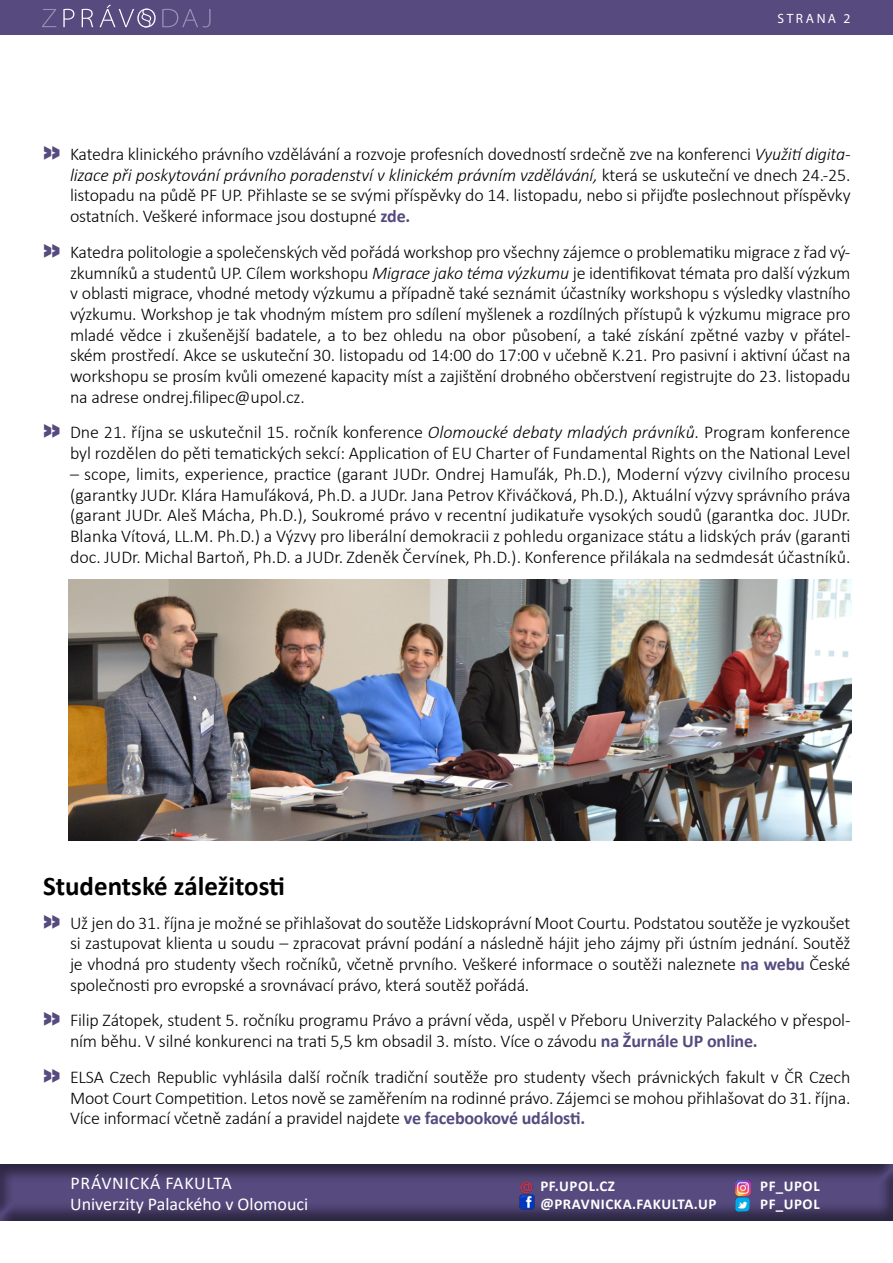
<style>
.page{position:relative;width:893px;height:1263px;background:#fff}
.page>*{position:absolute;margin:0;border:0;box-sizing:border-box;transform-origin:0 0}
.t1{font:700 27px "Calibri";color:#000}
.t2{font:300 18px/20.7px "Calibri";letter-spacing:-.01em;color:#000;text-align:justify}
.t3{font:18px/20.7px "Calibri";color:#fff}
.t4{font:700 15px/17.2px "Calibri";letter-spacing:.04em;color:#fff}
.t5{font:13.5px "Myriad Pro";letter-spacing:.19em;color:#fff}
.s1{font-family:"Acronym";font-weight:900;font-size:27px;color:#564a7e}
.s2{font-style:italic}
.s3{font-weight:700;color:#564a7e}
</style>
<div class="page">
<div style="left:0;top:0;width:893px;height:35px;background:#564a7e"></div>
<svg style="left:162px;top:9px;width:49px;height:18px"></svg>
<svg style="left:42px;top:9px;width:14px;height:18px"></svg>
<svg style="left:63px;top:5px;width:93px;height:22px"></svg>
<div style="left:0;top:1154px;width:893px;height:67px;background:#000;opacity:.5"></div>
<img style="left:519px;top:1194px;width:15px;height:15px">
<img style="left:736px;top:1180px;width:15px;height:15px">
<svg style="left:520px;top:1180px;width:12px;height:13px"></svg>
<img style="left:734px;top:1196px;width:17px;height:16px">
<img style="left:68px;top:579px;width:783px;height:261px">
<p class="t5" style="left:777px;top:10px;width:75px">STRANA 2</p>
<p class="t2" style="left:70px;top:144px;width:782px;text-indent:-27px"><span class="s1">»</span> Katedra klinického právního vzdělávání a rozvoje profesních dovedností srdečně zve na konferenci <span class="s2">Využití digita&shy;lizace při poskytování právního poradenství v klinickém právním vzdělávání,</span> která se uskuteční ve dnech 24.-25. listopadu na půdě PF UP. Přihlaste se se svými příspěvky do 14. listopadu, nebo si přijďte poslechnout příspěvky ostatních. Veškeré informace jsou dostupné <span class="s3">zde.</span></p>
<p class="t2" style="left:70px;top:241px;width:782px;text-indent:-27px"><span class="s1">»</span> Katedra politologie a společenských věd pořádá workshop pro všechny zájemce o problematiku migrace z řad vý&shy;zkumníků a studentů UP. Cílem workshopu <span class="s2">Migrace jako téma výzkumu</span> je identifikovat témata pro další výzkum v oblasti migrace, vhodné metody výzkumu a případně také seznámit účastníky workshopu s výsledky vlastního výzkumu. Workshop je tak vhodným místem pro sdílení myšlenek a rozdílných přístupů k výzkumu migrace pro mladé vědce i zkušenější badatele, a to bez ohledu na obor působení, a také získání zpětné vazby v přátel&shy;ském prostředí. Akce se uskuteční 30. listopadu od 14:00 do 17:00 v učebně K.21. Pro pasivní i aktivní účast na workshopu se prosím kvůli omezené kapacity míst a zajištění drobného občerstvení registrujte do 23. listopadu na adrese ondrej.filipec@upol.cz.</p>
<p class="t2" style="left:43px;top:422px;width:809px;text-align:right"><span class="s1">»</span> Dne 21. října se uskutečnil 15. ročník konference <span class="s2">Olomoucké debaty mladých právníků.</span> Program konference byl rozdělen do pěti tematických sekcí: Application of EU Charter of Fundamental Rights on the National Level</p>
<p class="t2" style="left:70px;top:463px;width:782px">– scope, limits, experience, practice (garant JUDr. Ondrej Hamuľák, Ph.D.), Moderní výzvy civilního procesu (garantky JUDr. Klára Hamuľáková, Ph.D. a JUDr. Jana Petrov Křiváčková, Ph.D.), Aktuální výzvy správního práva (garant JUDr. Aleš Mácha, Ph.D.), Soukromé právo v recentní judikatuře vysokých soudů (garantka doc. JUDr.<br>Blanka Vítová, LL.M. Ph.D.) a Výzvy pro liberální demokracii z pohledu organizace státu a lidských práv (garanti doc. JUDr. Michal Bartoň, Ph.D. a JUDr. Zdeněk Červínek, Ph.D.). Konference přilákala na sedmdesát účastníků.</p>
<h1 class="t1" style="left:43px;top:867px;width:243px">Studentské záležitosti</h1>
<p class="t2" style="left:70px;top:912px;width:782px;text-indent:-27px"><span class="s1">»</span> Už jen do 31. října je možné se přihlašovat do soutěže Lidskoprávní Moot Courtu. Podstatou soutěže je vyzkoušet si zastupovat klienta u soudu – zpracovat právní podání a následně hájit jeho zájmy při ústním jednání. Soutěž je vhodná pro studenty všech ročníků, včetně prvního. Veškeré informace o soutěži naleznete <span class="s3">na webu</span> České společnosti pro evropské a srovnávací právo, která soutěž pořádá.</p>
<p class="t2" style="left:70px;top:1010px;width:782px;text-indent:-27px"><span class="s1">»</span> Filip Zátopek, student 5. ročníku programu Právo a právní věda, uspěl v Přeboru Univerzity Palackého v přespol&shy;ním běhu. V silné konkurenci na trati 5,5 km obsadil 3. místo. Více o závodu <span class="s3">na Žurnále UP online.</span></p>
<p class="t2" style="left:70px;top:1066px;width:782px;text-indent:-27px"><span class="s1">»</span> ELSA Czech Republic vyhlásila další ročník tradiční soutěže pro studenty všech právnických fakult v ČR Czech Moot Court Competition. Letos nově se zaměřením na rodinné právo. Zájemci se mohou přihlašovat do 31. října.<br>Více informací včetně zadání a pravidel najdete <span class="s3">ve facebookové události.</span></p>
<p class="t3" style="left:70px;top:1172px;width:240px">PRÁVNICKÁ FAKULTA<br>Univerzity Palackého v Olomouci</p>
<p class="t4" style="left:540px;top:1177px;width:178px">PF.UPOL.CZ @PRAVNICKA.FAKULTA.UP</p>
<p class="t4" style="left:760px;top:1177px;width:61px">PF_UPOL<br>PF_UPOL</p>
</div>
